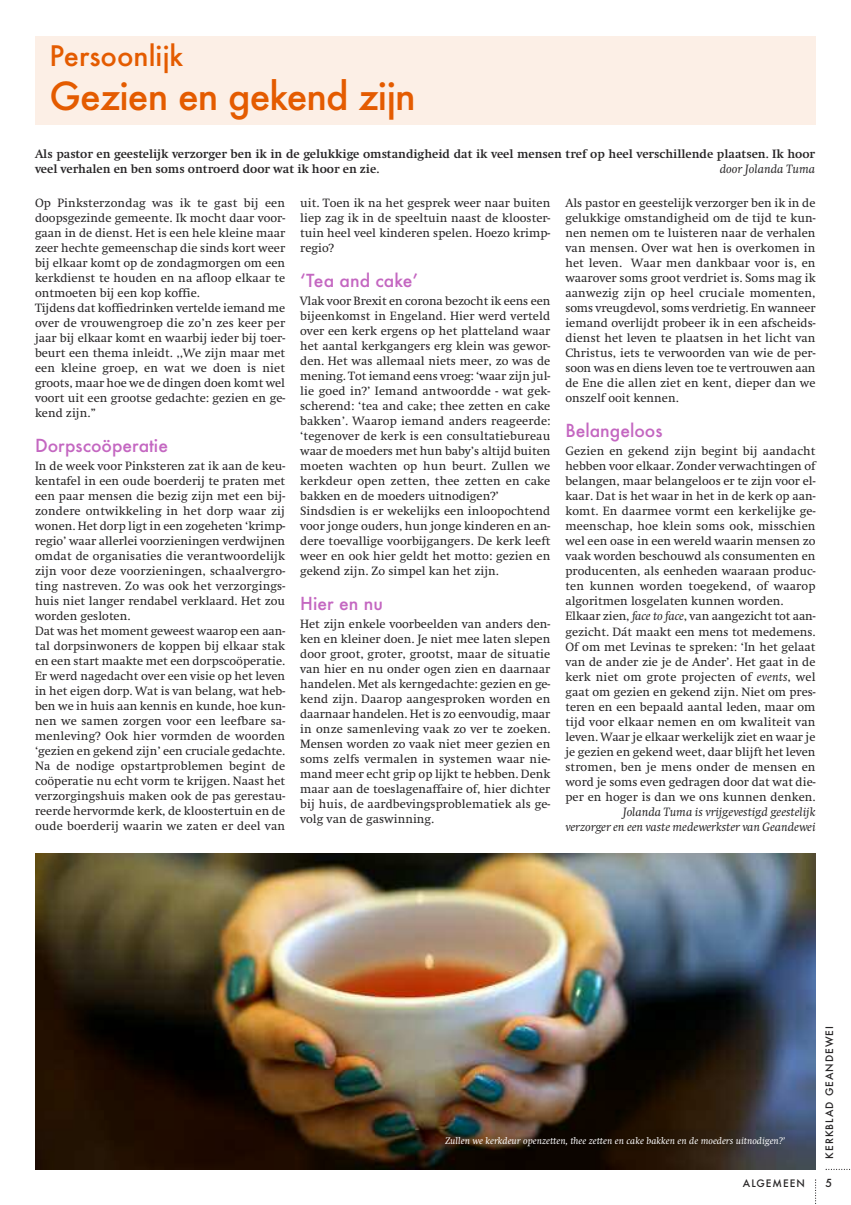
<style>
.page{position:relative;width:851px;height:1205px;background:#fff}
.page>*{position:absolute;margin:0;border:0;box-sizing:border-box;transform-origin:0 0}
.t1{font:500 37.5px "Futura";letter-spacing:-.025em;color:#e45b00}
.t2{font:500 27.5px "Futura";color:#e45b00}
.t3{font:500 17.5px "Futura";color:#c467c1}
.t4{font:12.5px/15px "Swift";color:#272526}
.t5{font:700 12.5px/15px "Swift";color:#272526}
.t6{font:italic 12.5px/15px "Swift";color:#272526;text-align:right}
.t7{font:500 10.88px "Futura";color:#272526}
.t8{font:italic 10px "Swift";color:#fff}
.t9{font:500 10px "Futura";letter-spacing:.1em;color:#272526}
.s1{font-style:italic}
</style>
<div class="page">
<svg style="left:825px;top:1169px;width:25px;height:1px"></svg>
<svg style="left:815px;top:1179px;width:1px;height:25px"></svg>
<div style="left:35px;top:36px;width:780px;height:89px;background:#fcefe6"></div>
<img style="left:35px;top:853px;width:780px;height:316px">
<h2 class="t2" style="left:50px;top:41px;width:135px">Persoonlijk</h2>
<h1 class="t1" style="left:50px;top:75px;width:367px">Gezien en gekend zijn</h1>
<p class="t5" style="left:35px;top:146px;width:781px">Als pastor en geestelijk verzorger ben ik in de gelukkige omstandigheid dat ik veel mensen tref op heel verschillende plaatsen. Ik hoor veel verhalen en ben soms ontroerd door wat ik hoor en zie.</p>
<p class="t6" style="left:719px;top:161px;width:97px">door Jolanda Tuma</p>
<p class="t4" style="left:35px;top:195px;width:252px">Op Pinksterzondag was ik te gast bij een doopsgezinde gemeente. Ik mocht daar voor&shy;gaan in de dienst. Het is een hele kleine maar zeer hechte gemeenschap die sinds kort weer bij elkaar komt op de zondagmorgen om een kerkdienst te houden en na afloop elkaar te ontmoeten bij een kop koffie.<br>Tijdens dat koffiedrinken vertelde iemand me over de vrouwengroep die zo’n zes keer per jaar bij elkaar komt en waarbij ieder bij toer&shy;beurt een thema inleidt. ,,We zijn maar met een kleine groep, en wat we doen is niet groots, maar hoe we de dingen doen komt wel voort uit een grootse gedachte: gezien en ge&shy;kend zijn.”</p>
<h3 class="t3" style="left:35px;top:435px;width:134px">Dorpscoöperatie</h3>
<p class="t4" style="left:35px;top:458px;width:252px">In de week voor Pinksteren zat ik aan de keu&shy;kentafel in een oude boerderij te praten met een paar mensen die bezig zijn met een bij&shy;zondere ontwikkeling in het dorp waar zij wonen. Het dorp ligt in een zogeheten ‘krimp&shy;regio’ waar allerlei voorzieningen verdwijnen omdat de organisaties die verantwoordelijk zijn voor deze voorzieningen, schaalvergro&shy;ting nastreven. Zo was ook het verzorgings&shy;huis niet langer rendabel verklaard. Het zou worden gesloten.<br>Dat was het moment geweest waarop een aan&shy;tal dorpsinwoners de koppen bij elkaar stak en een start maakte met een dorpscoöperatie.<br>Er werd nagedacht over een visie op het leven in het eigen dorp. Wat is van belang, wat heb&shy;ben we in huis aan kennis en kunde, hoe kun&shy;nen we samen zorgen voor een leefbare sa&shy;menleving? Ook hier vormden de woorden ‘gezien en gekend zijn’ een cruciale gedachte.<br>Na de nodige opstartproblemen begint de coöperatie nu echt vorm te krijgen. Naast het verzorgingshuis maken ook de pas gerestau&shy;reerde hervormde kerk, de kloostertuin en de oude boerderij waarin we zaten er deel van</p>
<p class="t4" style="left:300px;top:195px;width:252px;text-align:justify">uit. Toen ik na het gesprek weer naar buiten liep zag ik in de speeltuin naast de klooster&shy;tuin heel veel kinderen spelen. Hoezo krimp&shy;regio?</p>
<h3 class="t3" style="left:300px;top:270px;width:120px">‘Tea and cake’</h3>
<p class="t4" style="left:300px;top:293px;width:252px">Vlak voor Brexit en corona bezocht ik eens een bijeenkomst in Engeland. Hier werd verteld over een kerk ergens op het platteland waar het aantal kerkgangers erg klein was gewor&shy;den. Het was allemaal niets meer, zo was de mening. Tot iemand eens vroeg: ‘waar zijn jul&shy;lie goed in?’ Iemand antwoordde - wat gek&shy;scherend: ‘tea and cake; thee zetten en cake bakken’. Waarop iemand anders reageerde: ‘tegenover de kerk is een consultatiebureau waar de moeders met hun baby’s altijd buiten moeten wachten op hun beurt. Zullen we kerkdeur open zetten, thee zetten en cake bakken en de moeders uitnodigen?’ Sindsdien is er wekelijks een inloopochtend voor jonge ouders, hun jonge kinderen en an&shy;dere toevallige voorbijgangers. De kerk leeft weer en ook hier geldt het motto: gezien en gekend zijn. Zo simpel kan het zijn.</p>
<h3 class="t3" style="left:300px;top:593px;width:84px">Hier en nu</h3>
<p class="t4" style="left:300px;top:616px;width:252px;text-align:justify">Het zijn enkele voorbeelden van anders den&shy;ken en kleiner doen. Je niet mee laten slepen door groot, groter, grootst, maar de situatie van hier en nu onder ogen zien en daarnaar handelen. Met als kerngedachte: gezien en ge&shy;kend zijn. Daarop aangesproken worden en daarnaar handelen. Het is zo eenvoudig, maar in onze samenleving vaak zo ver te zoeken.<br>Mensen worden zo vaak niet meer gezien en soms zelfs vermalen in systemen waar nie&shy;mand meer echt grip op lijkt te hebben. Denk maar aan de toeslagenaffaire of, hier dichter bij huis, de aardbevingsproblematiek als ge&shy;volg van de gaswinning.</p>
<p class="t4" style="left:565px;top:195px;width:252px;text-align:justify">Als pastor en geestelijk verzorger ben ik in de gelukkige omstandigheid om de tijd te kun&shy;nen nemen om te luisteren naar de verhalen van mensen. Over wat hen is overkomen in het leven. Waar men dankbaar voor is, en waarover soms groot verdriet is. Soms mag ik aanwezig zijn op heel cruciale momenten, soms vreugdevol, soms verdrietig. En wanneer iemand overlijdt probeer ik in een afscheids&shy;dienst het leven te plaatsen in het licht van Christus, iets te verwoorden van wie de per&shy;soon was en diens leven toe te vertrouwen aan de Ene die allen ziet en kent, dieper dan we onszelf ooit kennen.</p>
<h3 class="t3" style="left:565px;top:420px;width:99px">Belangeloos</h3>
<p class="t4" style="left:565px;top:443px;width:252px">Gezien en gekend zijn begint bij aandacht hebben voor elkaar. Zonder verwachtingen of belangen, maar belangeloos er te zijn voor el&shy;kaar. Dat is het waar in het in de kerk op aan&shy;komt. En daarmee vormt een kerkelijke ge&shy;meenschap, hoe klein soms ook, misschien wel een oase in een wereld waarin mensen zo vaak worden beschouwd als consumenten en producenten, als eenheden waaraan produc&shy;ten kunnen worden toegekend, of waarop algoritmen losgelaten kunnen worden.<br>Elkaar zien, <span class="s1">face to face</span>, van aangezicht tot aan&shy;gezicht. Dát maakt een mens tot medemens.<br>Of om met Levinas te spreken: ‘In het gelaat van de ander zie je de Ander’. Het gaat in de kerk niet om grote projecten of <span class="s1">events</span>, wel gaat om gezien en gekend zijn. Niet om pres&shy;teren en een bepaald aantal leden, maar om tijd voor elkaar nemen en om kwaliteit van leven. Waar je elkaar werkelijk ziet en waar je je gezien en gekend weet, daar blijft het leven stromen, ben je mens onder de mensen en word je soms even gedragen door dat wat die&shy;per en hoger is dan we ons kunnen denken.</p>
<p class="t6" style="left:565px;top:804px;width:252px">Jolanda Tuma is vrijgevestigd geestelijk<br>verzorger en een vaste medewerkster van Geandewei</p>
<p class="t8" style="left:445px;top:1134px;width:341px">Zullen we kerkdeur openzetten, thee zetten en cake bakken en de moeders uitnodigen?’</p>
<p class="t9" style="left:742px;top:1177px;width:63px">ALGEMEEN</p>
<p class="t9" style="left:823px;top:1159px;width:134px;rotate:-90deg">KERKBLAD GEANDEWEI</p>
<p class="t7" style="left:825px;top:1177px;width:8px">5</p>
</div>
